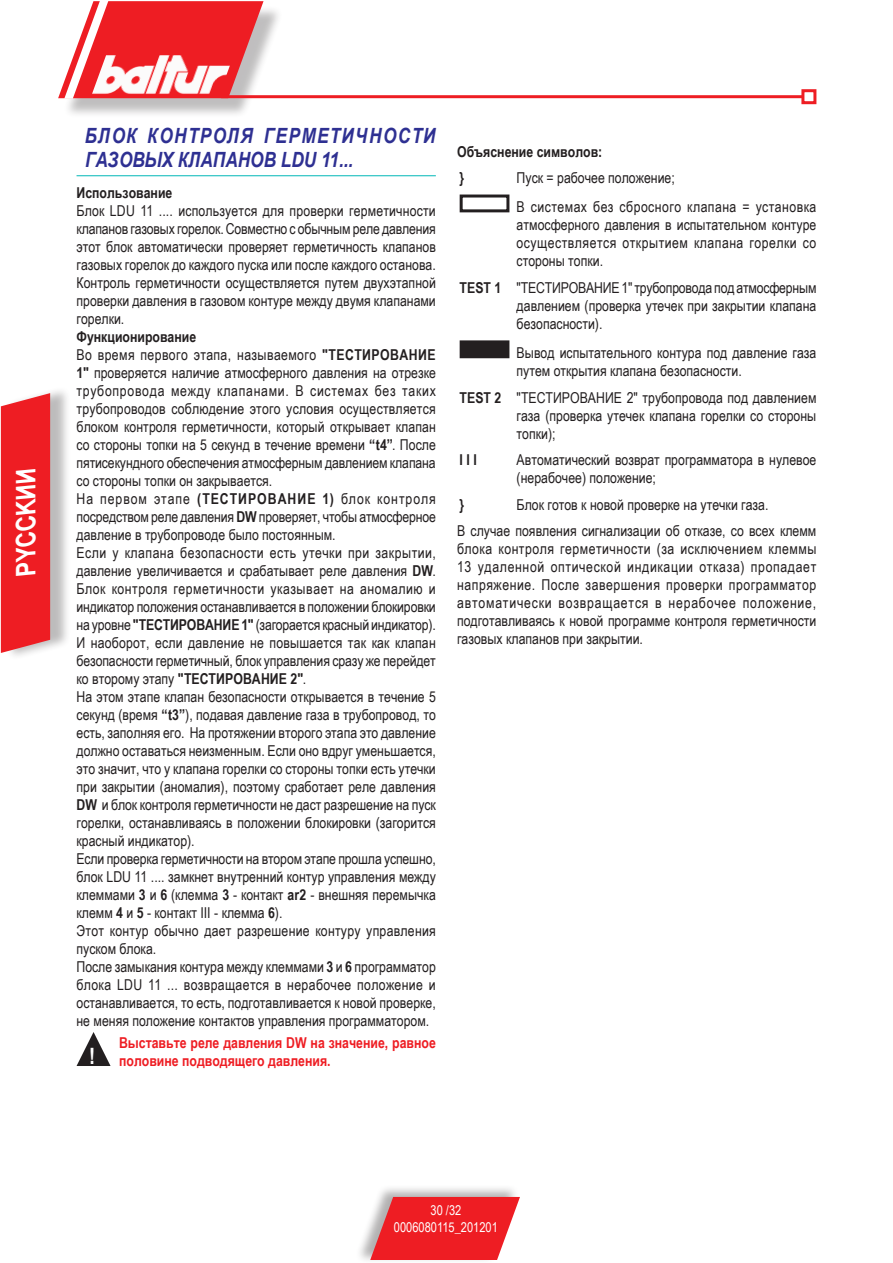
<style>
.page{position:relative;width:893px;height:1263px;background:#fff}
.page>*{position:absolute;margin:0;border:0;box-sizing:border-box;transform-origin:0 0}
.t1{font:italic 700 27px "Arial Narrow";color:#fff}
.t2{font:700 22.5px "Arial Narrow";color:#fff}
.capitolo{font:italic 700 21px/24px "Arial Narrow";letter-spacing:.065em;color:#2e3092}
.testo{font:15px/18px "Arial Narrow";color:#231f20;text-align:justify}
.testo_rientri_spazia{font:15px/18px "Arial Narrow";color:#231f20;text-align:justify}
.testo___simbologia{font:700 15px/18px "Arial Narrow";color:#ee1d23}
.testo-2{font:700 15px "Arial Narrow";color:#231f20}
.testo_rientri_spazia-2{font:700 15px "Arial Narrow";color:#231f20}
.t3{font:13.5px/16.5px "Arial Narrow";color:#fff;text-align:center}
.s1{font-weight:700}
</style>
<div class="page">
<div style="left:355px;top:1184px;width:164px;height:79px;background:#231f20;opacity:.35"></div>
<svg style="left:370px;top:1197px;width:150px;height:63px;background:#ec3c41"></svg>
<div style="left:62px;top:5px;width:220px;height:113px;background:#231f20;opacity:.29"></div>
<hr style="left:221px;top:95px;width:582px;height:3px;background:#ee1d23">
<div style="left:801px;top:89px;width:15px;height:15px;border:3px solid #ee1d23"></div>
<svg style="left:58px;top:1px;width:206px;height:98px"></svg>
<div style="left:5px;top:385px;width:66px;height:274px;background:#231f20;opacity:.3"></div>
<div style="left:1px;top:393px;width:49px;height:260px;background:#ee1d23"></div>
<hr style="left:77px;top:175px;width:359px;height:1px;background:#00b7b7">
<svg style="left:77px;top:1032px;width:34px;height:34px"></svg>
<div style="left:460px;top:195px;width:49px;height:17px;border:3px solid #231f20"></div>
<div style="left:461px;top:342px;width:47px;height:15px;background:#231f20"></div>
<div style="left:460px;top:340px;width:49px;height:18px;border:3px solid #231f20"></div>
<h1 class="t1" style="left:5px;top:575px;width:121px;rotate:-90deg">PYCCKИИ</h1>
<p class="capitolo" style="left:85px;top:122px;width:352px">БЛОК КОНТРОЛЯ ГЕРМЕТИЧНОСТИ<br>ГАЗОВЫХ КЛАПАНОВ LDU 11...</p>
<p class="testo-2" style="left:77px;top:181px;width:97px">Использование</p>
<p class="testo" style="left:77px;top:201px;width:361px">Блок LDU 11 .... используется для проверки герметичности клапанов газовых горелок. Совместно с обычным реле давления этот блок автоматически проверяет герметичность клапанов газовых горелок до каждого пуска или после каждого останова.<br>Контроль герметичности осуществляется путем двухэтапной проверки давления в газовом контуре между двумя клапанами горелки.</p>
<p class="testo-2" style="left:77px;top:325px;width:121px">Функционирование</p>
<p class="testo" style="left:77px;top:345px;width:361px">Во время первого этапа, называемого <span class="s1">"ТЕСТИРОВАНИЕ 1"</span> проверяется наличие атмосферного давления на отрезке трубопровода между клапанами. В системах без таких трубопроводов соблюдение этого условия осуществляется блоком контроля герметичности, который открывает клапан со стороны топки на 5 секунд в течение времени <span class="s1">“t4”</span>. После пятисекундного обеспечения атмосферным давлением клапана со стороны топки он закрывается.</p>
<p class="testo" style="left:77px;top:489px;width:361px">На первом этапе <span class="s1">(ТЕСТИРОВАНИЕ 1)</span> блок контроля посредством реле давления <span class="s1">DW</span> проверяет, чтобы атмосферное давление в трубопроводе было постоянным.</p>
<p class="testo" style="left:77px;top:543px;width:361px">Если у клапана безопасности есть утечки при закрытии, давление увеличивается и срабатывает реле давления <span class="s1">DW</span>.<br>Блок контроля герметичности указывает на аномалию и индикатор положения останавливается в положении блокировки на уровне <span class="s1">"ТЕСТИРОВАНИЕ 1"</span> (загорается красный индикатор).</p>
<p class="testo" style="left:77px;top:633px;width:361px">И наоборот, если давление не повышается так как клапан безопасности герметичный, блок управления сразу же перейдет ко второму этапу <span class="s1">"ТЕСТИРОВАНИЕ 2"</span>.</p>
<p class="testo" style="left:77px;top:687px;width:361px">На этом этапе клапан безопасности открывается в течение 5 секунд (время <span class="s1">“t3”</span>), подавая давление газа в трубопровод, то есть, заполняя его. На протяжении второго этапа это давление должно оставаться неизменным. Если оно вдруг уменьшается, это значит, что у клапана горелки со стороны топки есть утечки при закрытии (аномалия), поэтому сработает реле давления <span class="s1">DW</span> и блок контроля герметичности не даст разрешение на пуск горелки, останавливаясь в положении блокировки (загорится красный индикатор).</p>
<p class="testo" style="left:77px;top:849px;width:361px">Если проверка герметичности на втором этапе прошла успешно, блок LDU 11 .... замкнет внутренний контур управления между клеммами <span class="s1">3</span> и <span class="s1">6</span> (клемма <span class="s1">3</span> - контакт <span class="s1">ar2</span> - внешняя перемычка клемм <span class="s1">4</span> и <span class="s1">5</span> - контакт III - клемма <span class="s1">6</span>).</p>
<p class="testo" style="left:77px;top:921px;width:361px">Этот контур обычно дает разрешение контуру управления пуском блока.</p>
<p class="testo" style="left:77px;top:957px;width:361px">После замыкания контура между клеммами <span class="s1">3</span> и <span class="s1">6</span> программатор блока LDU 11 ... возвращается в нерабочее положение и останавливается, то есть, подготавливается к новой проверке, не меняя положение контактов управления программатором.</p>
<p class="t2" style="left:89px;top:1038px;width:8px">!</p>
<p class="testo___simbologia" style="left:119px;top:1033px;width:318px">Выставьте реле давления DW на значение, равное половине подводящего давления.</p>
<p class="testo_rientri_spazia-2" style="left:457px;top:140px;width:147px">Объяснение символов:</p>
<p class="testo_rientri_spazia-2" style="left:460px;top:166px;width:6px">}</p>
<p class="testo_rientri_spazia" style="left:517px;top:168px;width:160px">Пуск = рабочее положение;</p>
<p class="testo_rientri_spazia" style="left:517px;top:198px;width:301px">В системах без сбросного клапана = установка атмосферного давления в испытательном контуре осуществляется открытием клапана горелки со стороны топки.</p>
<p class="testo_rientri_spazia" style="left:517px;top:278px;width:301px;text-indent:-57px"><span class="s1">TEST 1</span> "ТЕСТИРОВАНИЕ 1" трубопровода под атмосферным давлением (проверка утечек при закрытии клапана безопасности).</p>
<p class="testo_rientri_spazia" style="left:517px;top:343px;width:301px">Вывод испытательного контура под давление газа путем открытия клапана безопасности.</p>
<p class="testo_rientri_spazia" style="left:517px;top:388px;width:301px;text-indent:-57px"><span class="s1">TEST 2</span> "ТЕСТИРОВАНИЕ 2" трубопровода под давлением газа (проверка утечек клапана горелки со стороны топки);</p>
<p class="testo_rientri_spazia-2" style="left:460px;top:449px;width:19px">I I I</p>
<p class="testo_rientri_spazia" style="left:517px;top:450px;width:301px">Автоматический возврат программатора в нулевое (нерабочее) положение;</p>
<p class="testo_rientri_spazia-2" style="left:460px;top:493px;width:6px">}</p>
<p class="testo_rientri_spazia" style="left:517px;top:495px;width:253px">Блок готов к новой проверке на утечки газа.</p>
<p class="testo" style="left:457px;top:521px;width:361px">В случае появления сигнализации об отказе, со всех клемм блока контроля герметичности (за исключением клеммы 13 удаленной оптической индикации отказа) пропадает напряжение. После завершения проверки программатор автоматически возвращается в нерабочее положение, подготавливаясь к новой программе контроля герметичности газовых клапанов при закрытии.</p>
<p class="t3" style="left:394px;top:1202px;width:105px">30 /32<br>0006080115_201201</p>
</div>
